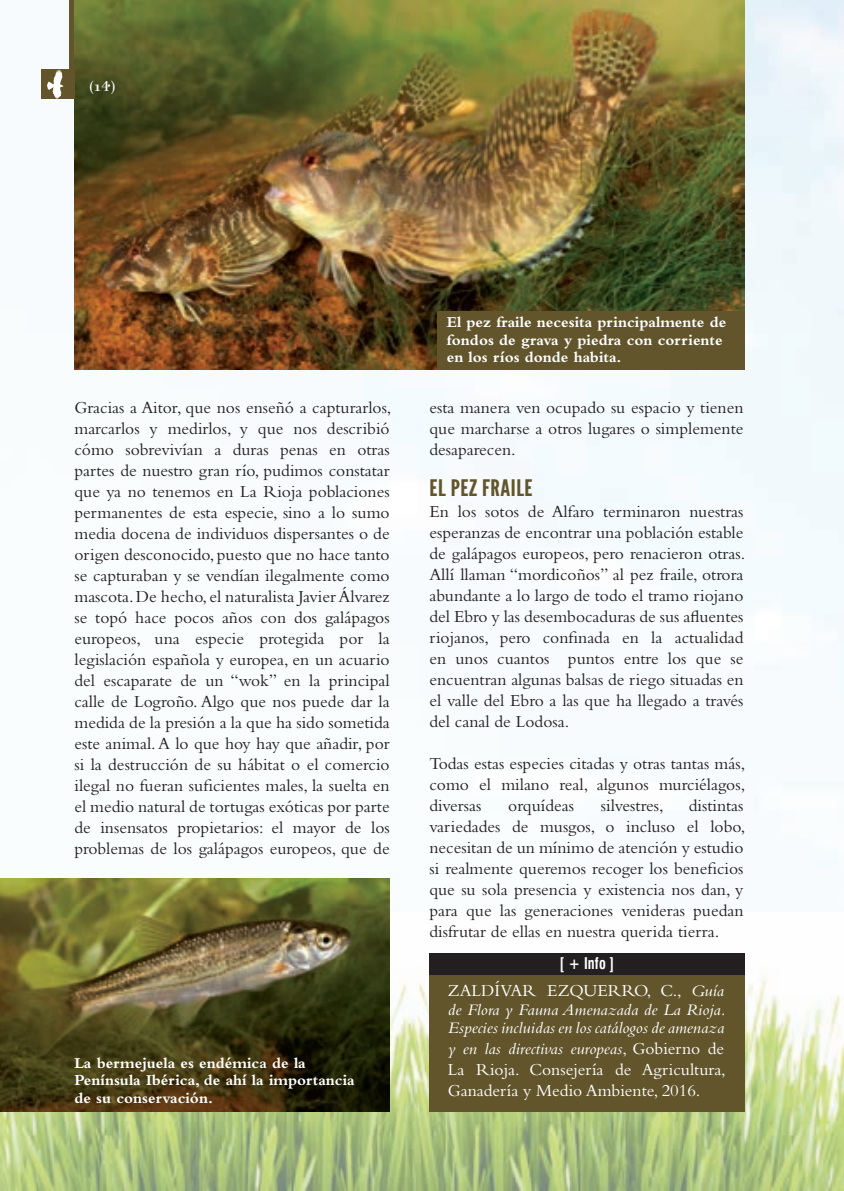
<style>
.page{position:relative;width:844px;height:1191px;background:#fff}
.page>*{position:absolute;margin:0;border:0;box-sizing:border-box;transform-origin:0 0}
.t1{font:22.75px "League Gothic";letter-spacing:.02em;color:#62552c;scale:1.15 1}
.t2{font:17.5px/21px "Bembo Std";color:#231f20;text-align:justify}
.t3{font:17.5px/21px "Bembo Std";color:#fff}
.t4{font:italic 16.8px/18.4px "Bembo Std";color:#fff;scale:1.05 1}
.t5{font:700 15.75px/17.5px "Bembo Std";color:#fff}
.t6{font:700 condensed 15.75px "Swiss 721 BT";color:#fff;scale:.9 1}
.t7{font:15.75px "Katrina";color:#fff}
.s1{font-style:italic;font-size:16.8px}
.s2{font-style:normal;font-size:17.5px}
</style>
<div class="page">
<img style="left:362px;top:0;width:481px;height:913px">
<img style="left:0;top:913px;width:843px;height:278px">
<img style="left:74px;top:0;width:670px;height:370px">
<div style="left:429px;top:960px;width:315px;height:151px;background:#62552c"></div>
<div style="left:429px;top:953px;width:315px;height:21px;background:#231f20"></div>
<img style="left:0;top:878px;width:389px;height:233px">
<div style="left:41px;top:69px;width:33px;height:30px;background:#62552c"></div>
<div style="left:69px;top:0;width:5px;height:89px;background:#62552c"></div>
<svg style="left:47px;top:69px;width:16px;height:30px"></svg>
<div style="left:437px;top:312px;width:307px;height:58px;background:#62552c"></div>
<p class="t7" style="left:90px;top:77px;width:27px">(14)</p>
<p class="t5" style="left:446px;top:313px;width:281px">El pez fraile necesita principalmente de fondos de grava y piedra con corriente en los ríos donde habita.</p>
<p class="t2" style="left:74px;top:397px;width:318px">Gracias a Aitor, que nos enseñó a capturarlos, marcarlos y medirlos, y que nos describió cómo sobrevivían a duras penas en otras partes de nuestro gran río, pudimos constatar que ya no tenemos en La Rioja poblaciones permanentes de esta especie, sino a lo sumo media docena de individuos dispersantes o de origen desconocido, puesto que no hace tanto se capturaban y se vendían ilegalmente como mascota. De hecho, el naturalista Javier Álvarez se topó hace pocos años con dos galápagos europeos, una especie protegida por la legislación española y europea, en un acuario del escaparate de un “wok” en la principal calle de Logroño. Algo que nos puede dar la medida de la presión a la que ha sido sometida este animal. A lo que hoy hay que añadir, por si la destrucción de su hábitat o el comercio ilegal no fueran suficientes males, la suelta en el medio natural de tortugas exóticas por parte de insensatos propietarios: el mayor de los problemas de los galápagos europeos, que de</p>
<p class="t2" style="left:429px;top:397px;width:315px">esta manera ven ocupado su espacio y tienen que marcharse a otros lugares o simplemente desaparecen.</p>
<p class="t1" style="left:429px;top:474px;width:91px">EL PEZ FRAILE</p>
<p class="t2" style="left:429px;top:500px;width:317px">En los sotos de Alfaro terminaron nuestras esperanzas de encontrar una población estable de galápagos europeos, pero renacieron otras.<br>Allí llaman “mordicoños” al pez fraile, otrora abundante a lo largo de todo el tramo riojano del Ebro y las desembocaduras de sus afluentes riojanos, pero confinada en la actualidad en unos cuantos puntos entre los que se encuentran algunas balsas de riego situadas en el valle del Ebro a las que ha llegado a través del canal de Lodosa.</p>
<p class="t2" style="left:429px;top:752px;width:317px">Todas estas especies citadas y otras tantas más, como el milano real, algunos murciélagos, diversas</p>
<p class="t2" style="left:429px;top:794px;width:317px;text-indent:259px">distintas variedades de musgos, o incluso el lobo, necesitan de un mínimo de atención y estudio si realmente queremos recoger los beneficios que su sola presencia y existencia nos dan, y para que las generaciones venideras puedan disfrutar de ellas en nuestra querida tierra.</p>
<p class="t2" style="left:508px;top:794px;width:67px">orquídeas</p>
<p class="t2" style="left:600px;top:794px;width:64px">silvestres,</p>
<p class="t5" style="left:74px;top:1053px;width:282px">La bermejuela es endémica de la<br>Península Ibérica, de ahí la importancia de su conservación.</p>
<p class="t6" style="left:559px;top:953px;width:62px">[ + Info ]</p>
<p class="t3" style="left:447px;top:980px;width:278px">ZALDÍVAR EZQUERRO, C., <span class="s1">Guía</span></p>
<p class="t4" style="left:447px;top:1000px;width:266px">de Flora y Fauna Amenazada de La Rioja.<br>Especies incluidas en los catálogos de amenaza</p>
<p class="t4" style="left:447px;top:1039px;width:264px">y en las directivas europeas<span class="s2">, Gobierno de</span></p>
<p class="t3" style="left:447px;top:1058px;width:279px">La Rioja. Consejería de Agricultura,<br>Ganadería y Medio Ambiente, 2016.</p>
</div>
